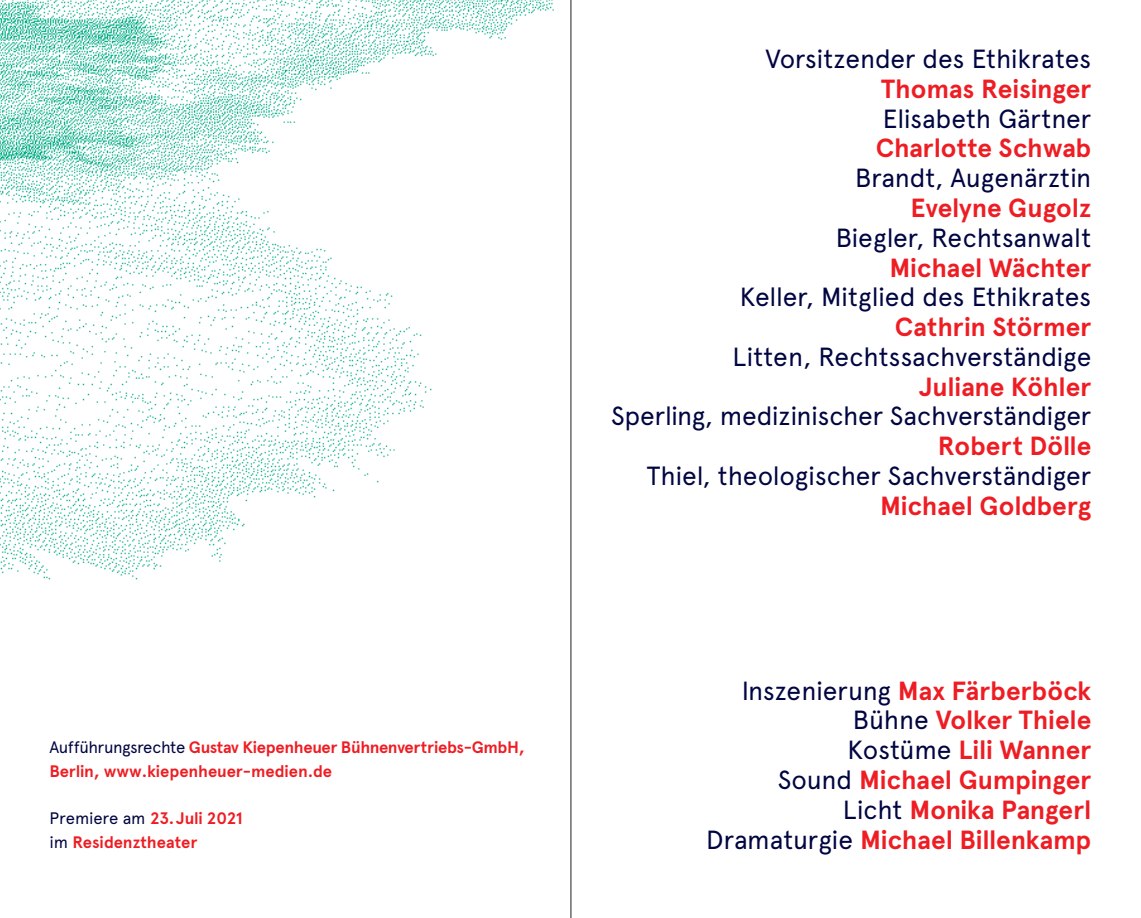
<style>
.page{position:relative;width:1141px;height:918px;background:#fff}
.page>*{position:absolute;margin:0;border:0;box-sizing:border-box;transform-origin:0 0}
.CAST_15pt{font:26.25px/29.8px "Apercu";letter-spacing:-.01em;color:#000541;text-align:right}
.CAST_15pt-2{font:700 26.25px "Apercu";letter-spacing:-.005em;color:#ee1d23}
.TEAM_9_5pt{font:700 16.62px/23.6px "Apercu";letter-spacing:-.015em;color:#ee1d23}
.s1{font-weight:400;color:#000541}
.s2{font-weight:700;color:#ee1d23}
</style>
<div class="page">
<img style="left:0;top:0;width:554px;height:580px">
<hr style="left:570px;top:0;width:1px;height:918px;background:#231f20">
<p class="TEAM_9_5pt" style="left:50px;top:736px;width:477px"><span class="s1">Aufführungsrechte</span> Gustav Kiepenheuer Bühnenvertriebs-GmbH,<br>Berlin, www.kiepenheuer-medien.de</p>
<p class="TEAM_9_5pt" style="left:50px;top:806px;width:195px"><span class="s1">Premiere am</span> 23.Juli 2021 <span class="s1">im</span> Residenztheater</p>
<p class="CAST_15pt" style="left:766px;top:44px;width:327px">Vorsitzender des Ethikrates<br><span class="s2">Thomas Reisinger</span></p>
<p class="CAST_15pt" style="left:876px;top:103px;width:217px;text-align:left">Elisabeth Gärtner<br><span class="s2">Charlotte Schwab</span></p>
<p class="CAST_15pt" style="left:855px;top:163px;width:238px">Brandt, Augenärztin<br><span class="s2">Evelyne Gugolz</span></p>
<p class="CAST_15pt" style="left:836px;top:222px;width:257px">Biegler, Rechtsanwalt<br><span class="s2">Michael Wächter</span></p>
<p class="CAST_15pt" style="left:740px;top:282px;width:353px">Keller, Mitglied des Ethikrates<br><span class="s2">Cathrin Störmer</span></p>
<p class="CAST_15pt" style="left:611px;top:341px;width:482px">Litten, Rechtssachverständige<br><span class="s2">Juliane Köhler<br></span>Sperling, medizinischer Sachverständiger<br><span class="s2">Robert Dölle</span></p>
<p class="CAST_15pt" style="left:647px;top:460px;width:446px">Thiel, theologischer Sachverständiger<br><span class="s2">Michael Goldberg</span></p>
<p class="CAST_15pt-2" style="left:742px;top:675px;width:351px"><span class="s1">Inszenierung</span> Max Färberböck</p>
<p class="CAST_15pt-2" style="left:853px;top:704px;width:240px"><span class="s1">Bühne</span> Volker Thiele</p>
<p class="CAST_15pt-2" style="left:848px;top:734px;width:245px"><span class="s1">Kostüme</span> Lili Wanner</p>
<p class="CAST_15pt-2" style="left:778px;top:764px;width:315px"><span class="s1">Sound</span> Michael Gumpinger</p>
<p class="CAST_15pt-2" style="left:843px;top:794px;width:250px"><span class="s1">Licht</span> Monika Pangerl</p>
<p class="CAST_15pt-2" style="left:706px;top:823px;width:387px"><span class="s1">Dramaturgie</span> Michael Billenkamp</p>
</div>
